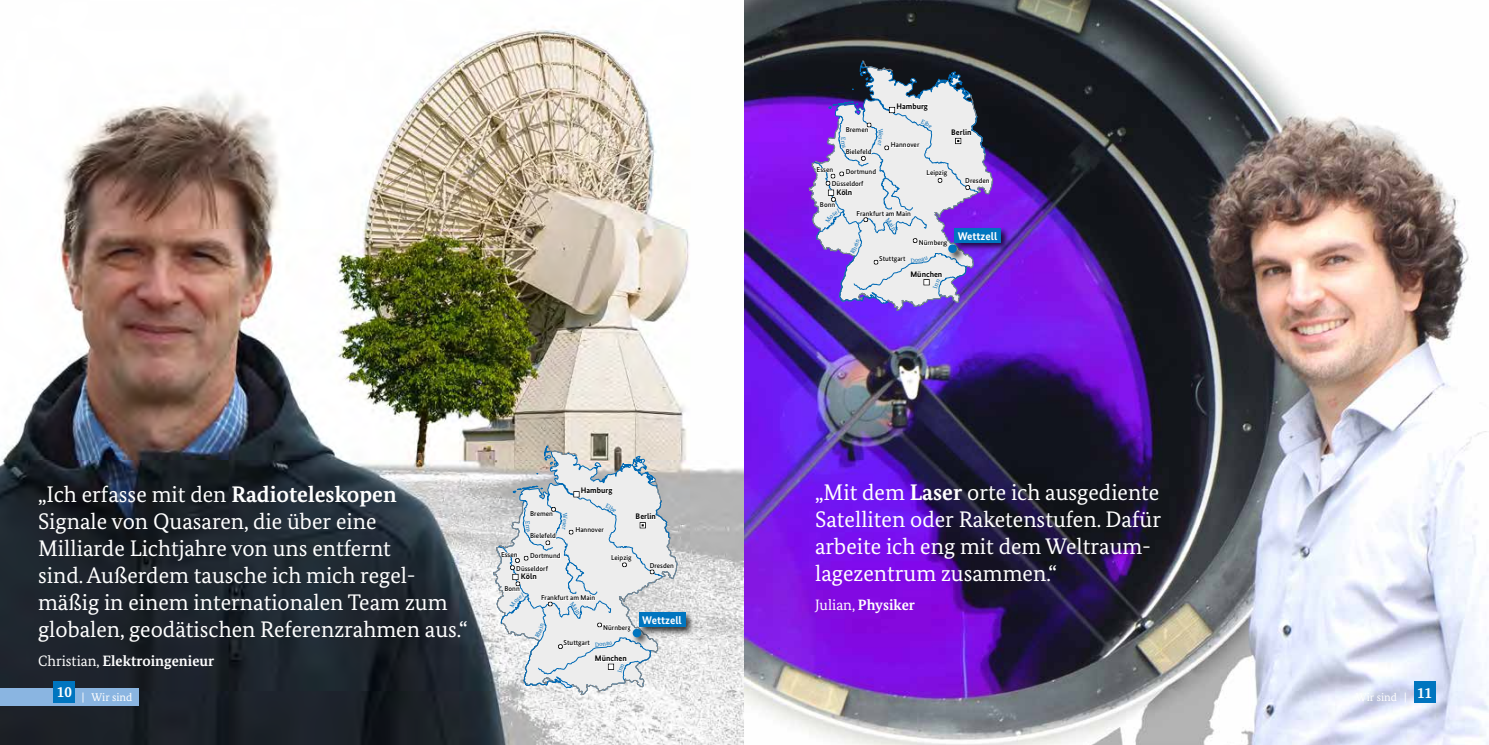
<style>
.page{position:relative;width:1489px;height:745px;background:#fff}
.page>*{position:absolute;margin:0;border:0;box-sizing:border-box;transform-origin:0 0}
.Mitarbeiter_Statement{font:22.5px/27px "Bundes Serif";color:#fff}
.Mitarbeiter{font:700 15px "Bundes Serif";color:#fff}
.t1{font:11.25px "Bundes Serif";color:#fff}
.t2{font:700 11.12px "Bundes Sans";color:#fff}
.t3{font:700 8.12px "Bundes Sans";color:#000}
.t4{font:500 7.12px/12.4px "Bundes Sans";color:#000}
.s1{font-weight:700}
.s2{font-weight:400}
</style>
<div class="page">
<img style="left:0;top:0;width:1488px;height:744px">
<svg style="left:1349px;top:687px;width:139px;height:18px"></svg>
<div style="left:0;top:687px;width:138px;height:18px;background:#8ab5e1"></div>
<svg style="left:493px;top:445px;width:184px;height:25px;background:#c5c3bb"></svg>
<svg style="left:546px;top:443px;width:32px;height:13px"></svg>
<img style="left:678px;top:608px;width:18px;height:29px">
<div style="left:639px;top:612px;width:46px;height:14px;background:#0075bf"></div>
<svg style="left:808px;top:61px;width:185px;height:25px;background:#2b343d"></svg>
<svg style="left:861px;top:59px;width:32px;height:13px"></svg>
<img style="left:993px;top:224px;width:19px;height:30px">
<div style="left:954px;top:228px;width:46px;height:14px;background:#0075bf"></div>
<div style="left:54px;top:680px;width:21px;height:22px;background:#0075bf"></div>
<div style="left:1413px;top:680px;width:22px;height:22px;background:#0075bf"></div>
<svg style="left:493px;top:470px;width:185px;height:225px;background:#d6dce1"></svg>
<svg style="left:808px;top:86px;width:185px;height:225px;background:#b7a9da"></svg>
<p class="t4" style="left:845px;top:123px;width:24px">Bremen</p>
<p class="t4" style="left:845px;top:145px;width:27px">Bielefeld</p>
<p class="t4" style="left:816px;top:163px;width:18px">Essen</p>
<p class="t4" style="left:831px;top:165px;width:46px;text-indent:14px">Dortmund<br>Düsseldorf</p>
<p class="t4" style="left:820px;top:198px;width:17px">Bonn</p>
<p class="t3" style="left:836px;top:187px;width:17px">Köln</p>
<p class="t3" style="left:896px;top:101px;width:33px">Hamburg</p>
<p class="t4" style="left:890px;top:139px;width:30px">Hannover</p>
<p class="t3" style="left:951px;top:127px;width:22px">Berlin</p>
<p class="t4" style="left:926px;top:167px;width:22px">Leipzig</p>
<p class="t4" style="left:965px;top:175px;width:26px">Dresden</p>
<p class="Mitarbeiter_Statement" style="left:38px;top:480px;width:431px">„Ich erfasse mit den <span class="s1">Radioteleskopen </span>Signale von Quasaren, die über eine Milliarde Lichtjahre von uns entfernt<br>sind. Außerdem tausche ich mich regel&shy;mäßig in einem internationalen Team zum globalen, geodätischen Referenzrahmen aus.“</p>
<p class="Mitarbeiter" style="left:38px;top:650px;width:178px"><span class="s2">Christian,</span> Elektroingenieur</p>
<p class="t4" style="left:530px;top:507px;width:24px">Bremen</p>
<p class="t4" style="left:530px;top:529px;width:27px">Bielefeld</p>
<p class="t4" style="left:501px;top:547px;width:18px">Essen</p>
<p class="t4" style="left:516px;top:549px;width:46px;text-indent:14px">Dortmund<br>Düsseldorf</p>
<p class="t4" style="left:504px;top:582px;width:17px">Bonn</p>
<p class="t3" style="left:521px;top:571px;width:17px">Köln</p>
<p class="t3" style="left:581px;top:485px;width:33px">Hamburg</p>
<p class="t4" style="left:575px;top:522px;width:30px">Hannover</p>
<p class="t3" style="left:635px;top:511px;width:22px">Berlin</p>
<p class="t4" style="left:611px;top:550px;width:22px">Leipzig</p>
<p class="t4" style="left:649px;top:558px;width:26px">Dresden</p>
<p class="t4" style="left:541px;top:591px;width:56px">Frankfurt am Main</p>
<p class="t4" style="left:563px;top:636px;width:28px">Stuttgart</p>
<p class="t4" style="left:603px;top:620px;width:30px">Nürnberg</p>
<p class="t3" style="left:595px;top:653px;width:33px">München</p>
<p class="t2" style="left:642px;top:613px;width:41px">Wettzell</p>
<p class="t4" style="left:856px;top:207px;width:56px">Frankfurt am Main</p>
<p class="t4" style="left:879px;top:252px;width:28px">Stuttgart</p>
<p class="t4" style="left:918px;top:236px;width:30px">Nürnberg</p>
<p class="t3" style="left:910px;top:269px;width:33px">München</p>
<p class="t2" style="left:957px;top:229px;width:41px">Wettzell</p>
<p class="Mitarbeiter_Statement" style="left:815px;top:478px;width:347px">„Mit dem <span class="s1">Laser</span> orte ich ausgediente Satelliten oder Raketenstufen. Dafür arbeite ich eng mit dem Weltraum&shy;lagezentrum zusammen.“</p>
<p class="Mitarbeiter" style="left:815px;top:595px;width:101px"><span class="s2">Julian,</span> Physiker</p>
<p class="Mitarbeiter" style="left:57px;top:682px;width:16px">10</p>
<p class="Mitarbeiter" style="left:1416px;top:682px;width:16px">11</p>
<p class="t1" style="left:82px;top:690px;width:52px">| Wir sind</p>
<p class="t1" style="left:1355px;top:689px;width:52px">Wir sind |</p>
</div>
